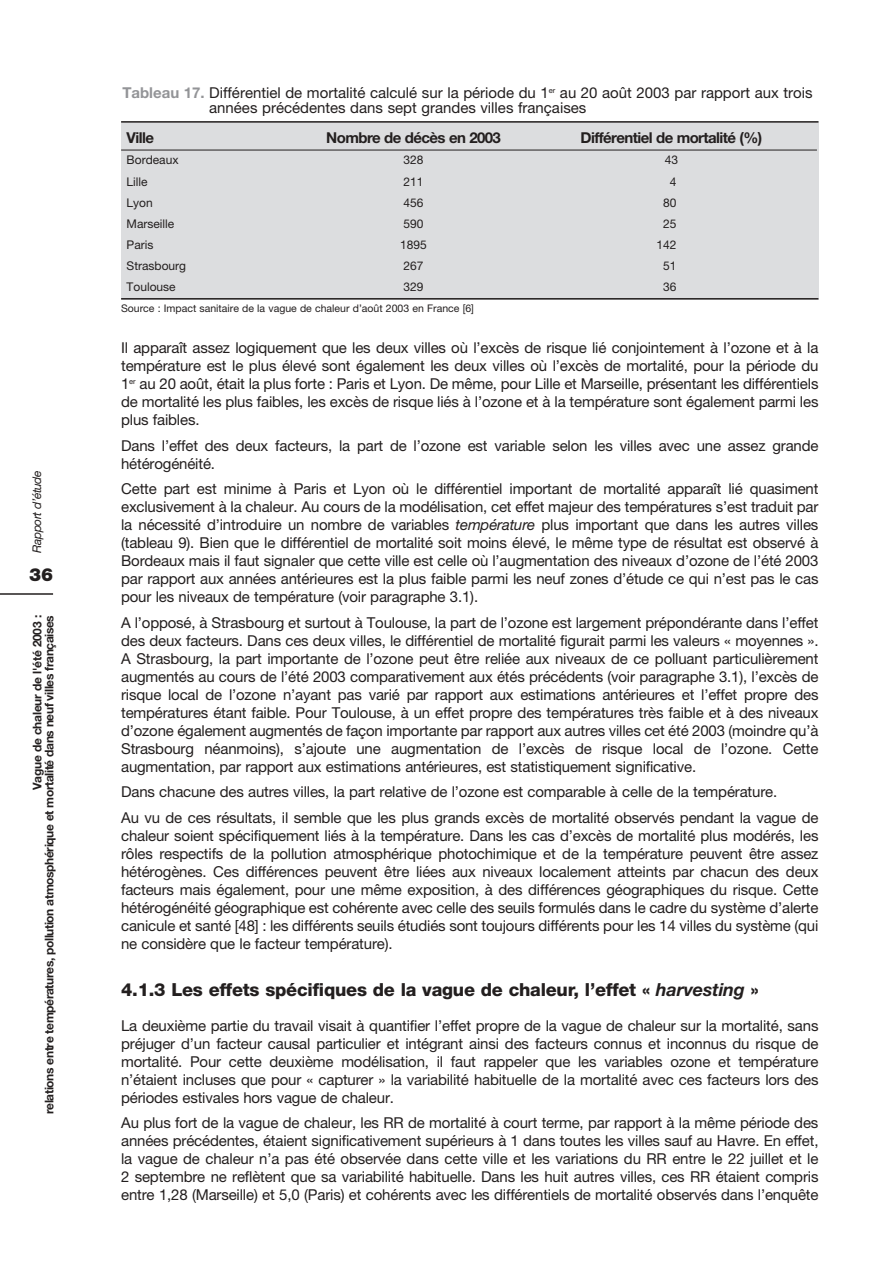
<style>
.page{position:relative;width:893px;height:1264px;background:#fff}
.page>*{position:absolute;margin:0;border:0;box-sizing:border-box;transform-origin:0 0}
.t1{font:800 18px "Helvetica Neue";letter-spacing:-.015em;color:#231f1f}
.t2{font:900 18px "Helvetica Neue";color:#231f1f}
.t3{font:15px/18px "Helvetica Neue";letter-spacing:-.01em;color:#231f1f;text-align:justify}
.t4{font:700 15px "Helvetica Neue";letter-spacing:-.04em;color:#231f1f}
.t5{font:700 12px/12px "Helvetica Neue";letter-spacing:-.035em;color:#231f1f;text-align:right}
.t6{font:12px "Helvetica Neue";color:#231f1f}
.t7{font:italic 12px "Helvetica Neue";letter-spacing:-.035em;color:#231f1f}
.t8{font:10.5px "Helvetica Neue";color:#231f1f}
.s1{font-weight:700;color:#939497}
.s2{font-style:italic}
.s3{font-weight:700;font-style:italic}
</style>
<div class="page">
<svg style="left:0;top:121px;width:819px;height:474px"></svg>
<p class="t7" style="left:33px;top:552px;width:84px;rotate:-90deg">Rapport d’étude</p>
<p class="t2" style="left:29px;top:568px;width:26px">36</p>
<p class="t5" style="left:33px;top:1113px;width:500px;rotate:-90deg">Vague de chaleur de l'été 2003 :<br>relations entre températures, pollution atmosphérique et mortalité dans neuf villes françaises</p>
<p class="t3" style="left:209px;top:87px;width:605px;line-height:15px;text-indent:-87px"><span class="s1">Tableau 17.</span> Différentiel de mortalité calculé sur la période du 1<sup>er</sup> au 20 août 2003 par rapport aux trois années précédentes dans sept grandes villes françaises</p>
<p class="t4" style="left:127px;top:133px;width:29px">Ville</p>
<p class="t4" style="left:326px;top:133px;width:176px">Nombre de décès en 2003</p>
<p class="t4" style="left:581px;top:133px;width:183px">Différentiel de mortalité (%)</p>
<p class="t6" style="left:127px;top:156px;width:53px">Bordeaux</p>
<p class="t6" style="left:404px;top:156px;width:22px">328</p>
<p class="t6" style="left:665px;top:156px;width:15px">43</p>
<p class="t6" style="left:127px;top:177px;width:23px">Lille</p>
<p class="t6" style="left:404px;top:177px;width:22px">211</p>
<p class="t6" style="left:670px;top:177px;width:8px">4</p>
<p class="t6" style="left:127px;top:198px;width:28px">Lyon</p>
<p class="t6" style="left:404px;top:198px;width:22px">456</p>
<p class="t6" style="left:663px;top:198px;width:15px">80</p>
<p class="t6" style="left:127px;top:219px;width:49px">Marseille</p>
<p class="t6" style="left:404px;top:219px;width:22px">590</p>
<p class="t6" style="left:663px;top:219px;width:15px">25</p>
<p class="t6" style="left:127px;top:240px;width:28px">Paris</p>
<p class="t6" style="left:400px;top:240px;width:28px">1895</p>
<p class="t6" style="left:657px;top:240px;width:22px">142</p>
<p class="t6" style="left:127px;top:261px;width:61px">Strasbourg</p>
<p class="t6" style="left:404px;top:261px;width:22px">267</p>
<p class="t6" style="left:663px;top:261px;width:15px">51</p>
<p class="t6" style="left:127px;top:282px;width:51px">Toulouse</p>
<p class="t6" style="left:404px;top:282px;width:22px">329</p>
<p class="t6" style="left:663px;top:282px;width:15px">36</p>
<p class="t8" style="left:121px;top:304px;width:354px">Source : Impact sanitaire de la vague de chaleur d’août 2003 en France [6]</p>
<p class="t3" style="left:121px;top:340px;width:699px">Il apparaît assez logiquement que les deux villes où l’excès de risque lié conjointement à l’ozone et à la température est le plus élevé sont également les deux villes où l’excès de mortalité, pour la période du 1<sup>er</sup> au 20 août, était la plus forte : Paris et Lyon. De même, pour Lille et Marseille, présentant les différentiels de mortalité les plus faibles, les excès de risque liés à l’ozone et à la température sont également parmi les plus faibles.</p>
<p class="t3" style="left:121px;top:438px;width:699px">Dans l’effet des deux facteurs, la part de l’ozone est variable selon les villes avec une assez grande hétérogénéité.</p>
<p class="t3" style="left:121px;top:481px;width:699px">Cette part est minime à Paris et Lyon où le différentiel important de mortalité apparaît lié quasiment exclusivement à la chaleur. Au cours de la modélisation, cet effet majeur des températures s’est traduit par la nécessité d’introduire un nombre de variables <span class="s2">température</span> plus important que dans les autres villes (tableau 9). Bien que le différentiel de mortalité soit moins élevé, le même type de résultat est observé à Bordeaux mais il faut signaler que cette ville est celle où l’augmentation des niveaux d’ozone de l’été 2003 par rapport aux années antérieures est la plus faible parmi les neuf zones d’étude ce qui n’est pas le cas pour les niveaux de température (voir paragraphe 3.1).</p>
<p class="t3" style="left:121px;top:615px;width:699px">A l’opposé, à Strasbourg et surtout à Toulouse, la part de l’ozone est largement prépondérante dans l’effet des deux facteurs. Dans ces deux villes, le différentiel de mortalité figurait parmi les valeurs « moyennes ».<br>A Strasbourg, la part importante de l’ozone peut être reliée aux niveaux de ce polluant particulièrement augmentés au cours de l’été 2003 comparativement aux étés précédents (voir paragraphe 3.1), l’excès de risque local de l’ozone n’ayant pas varié par rapport aux estimations antérieures et l’effet propre des températures étant faible. Pour Toulouse, à un effet propre des températures très faible et à des niveaux d’ozone également augmentés de façon importante par rapport aux autres villes cet été 2003 (moindre qu’à Strasbourg néanmoins), s’ajoute une augmentation de l’excès de risque local de l’ozone. Cette augmentation, par rapport aux estimations antérieures, est statistiquement significative.</p>
<p class="t3" style="left:121px;top:781px;width:699px;line-height:25.5px">Dans chacune des autres villes, la part relative de l’ozone est comparable à celle de la température.<br>Au vu de ces résultats, il semble que les plus grands excès de mortalité observés pendant la vague de</p>
<p class="t3" style="left:121px;top:828px;width:699px">chaleur soient spécifiquement liés à la température. Dans les cas d’excès de mortalité plus modérés, les rôles respectifs de la pollution atmosphérique photochimique et de la température peuvent être assez hétérogènes. Ces différences peuvent être liées aux niveaux localement atteints par chacun des deux facteurs mais également, pour une même exposition, à des différences géographiques du risque. Cette hétérogénéité géographique est cohérente avec celle des seuils formulés dans le cadre du système d’alerte canicule et santé [48] : les différents seuils étudiés sont toujours différents pour les 14 villes du système (qui ne considère que le facteur température).</p>
<p class="t1" style="left:121px;top:982px;width:639px">4.1.3 Les effets spécifiques de la vague de chaleur, l’effet « <span class="s3">harvesting</span> »</p>
<p class="t3" style="left:121px;top:1018px;width:699px">La deuxième partie du travail visait à quantifier l’effet propre de la vague de chaleur sur la mortalité, sans préjuger d’un facteur causal particulier et intégrant ainsi des facteurs connus et inconnus du risque de mortalité. Pour cette deuxième modélisation, il faut rappeler que les variables ozone et température n’étaient incluses que pour « capturer » la variabilité habituelle de la mortalité avec ces facteurs lors des périodes estivales hors vague de chaleur.</p>
<p class="t3" style="left:121px;top:1115px;width:699px">Au plus fort de la vague de chaleur, les RR de mortalité à court terme, par rapport à la même période des années précédentes, étaient significativement supérieurs à 1 dans toutes les villes sauf au Havre. En effet, la vague de chaleur n’a pas été observée dans cette ville et les variations du RR entre le 22 juillet et le 2 septembre ne reflètent que sa variabilité habituelle. Dans les huit autres villes, ces RR étaient compris entre 1,28 (Marseille) et 5,0 (Paris) et cohérents avec les différentiels de mortalité observés dans l’enquête</p>
</div>
